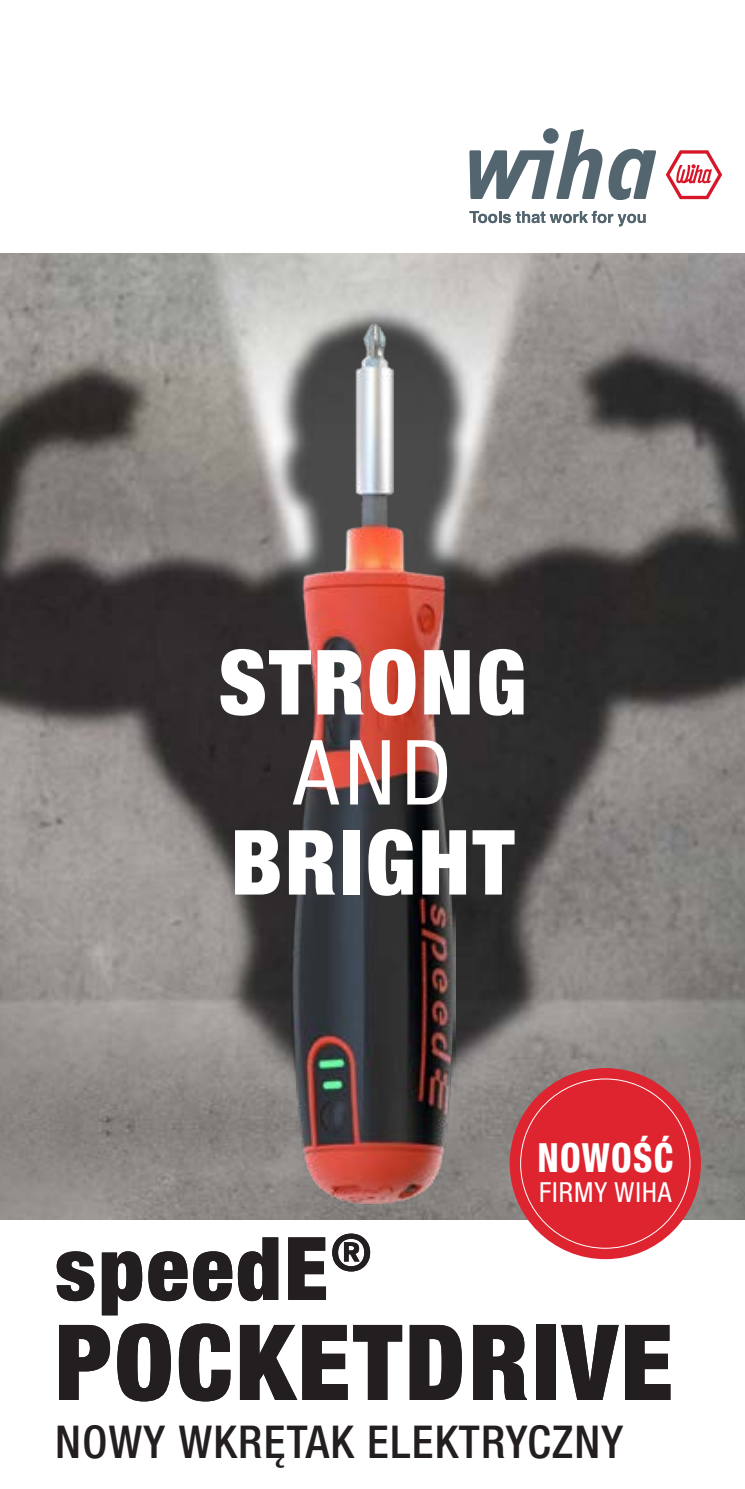
<style>
.page{position:relative;width:745px;height:1489px;background:#fff}
.page>*{position:absolute;margin:0;border:0;box-sizing:border-box;transform-origin:0 0}
.t1{font:900 condensed 105px "Helvetica Neue LTW1 G";letter-spacing:.03em;color:#231f20}
.t2{font:900 condensed 90px "Helvetica Neue LTW1 G";letter-spacing:.03em;color:#fff}
.t3{font:condensed 90px "Helvetica Neue LTW1 G";color:#fff}
.t4{font:900 condensed 87.5px "Helvetica Neue LTW1 G";letter-spacing:.03em;color:#231f20}
.t5{font:500 condensed 45px "Helvetica Neue LTW1 G";letter-spacing:.03em;color:#231f20}
.t6{font:800 condensed 40px "Helvetica Neue LTW1 G";letter-spacing:.035em;color:#fff;scale:.9 1}
.t7{font:condensed 27.5px "Helvetica Neue LTW1 G";letter-spacing:.035em;color:#fff}
</style>
<div class="page">
<img style="left:0;top:253px;width:744px;height:966px">
<img style="left:291px;top:323px;width:163px;height:880px">
<svg style="left:469px;top:211px;width:176px;height:15px"></svg>
<svg style="left:469px;top:129px;width:186px;height:71px"></svg>
<svg style="left:665px;top:150px;width:56px;height:49px"></svg>
<div style="left:509px;top:1067px;width:191px;height:191px;background:#de242f;border-radius:50%"></div>
<h2 class="t2" style="left:218px;top:628px;width:309px">STRONG</h2>
<h2 class="t3" style="left:293px;top:719px;width:159px">AND</h2>
<h2 class="t2" style="left:230px;top:808px;width:285px">BRIGHT</h2>
<p class="t6" style="left:537px;top:1133px;width:152px">NOWOŚĆ</p>
<p class="t7" style="left:538px;top:1176px;width:134px">FIRMY WIHA</p>
<h3 class="t4" style="left:55px;top:1216px;width:317px">speedE<sup>®</sup></h3>
<h1 class="t1" style="left:55px;top:1299px;width:618px">POCKETDRIVE</h1>
<p class="t5" style="left:55px;top:1414px;width:569px">NOWY WKRĘTAK ELEKTRYCZNY</p>
</div>
